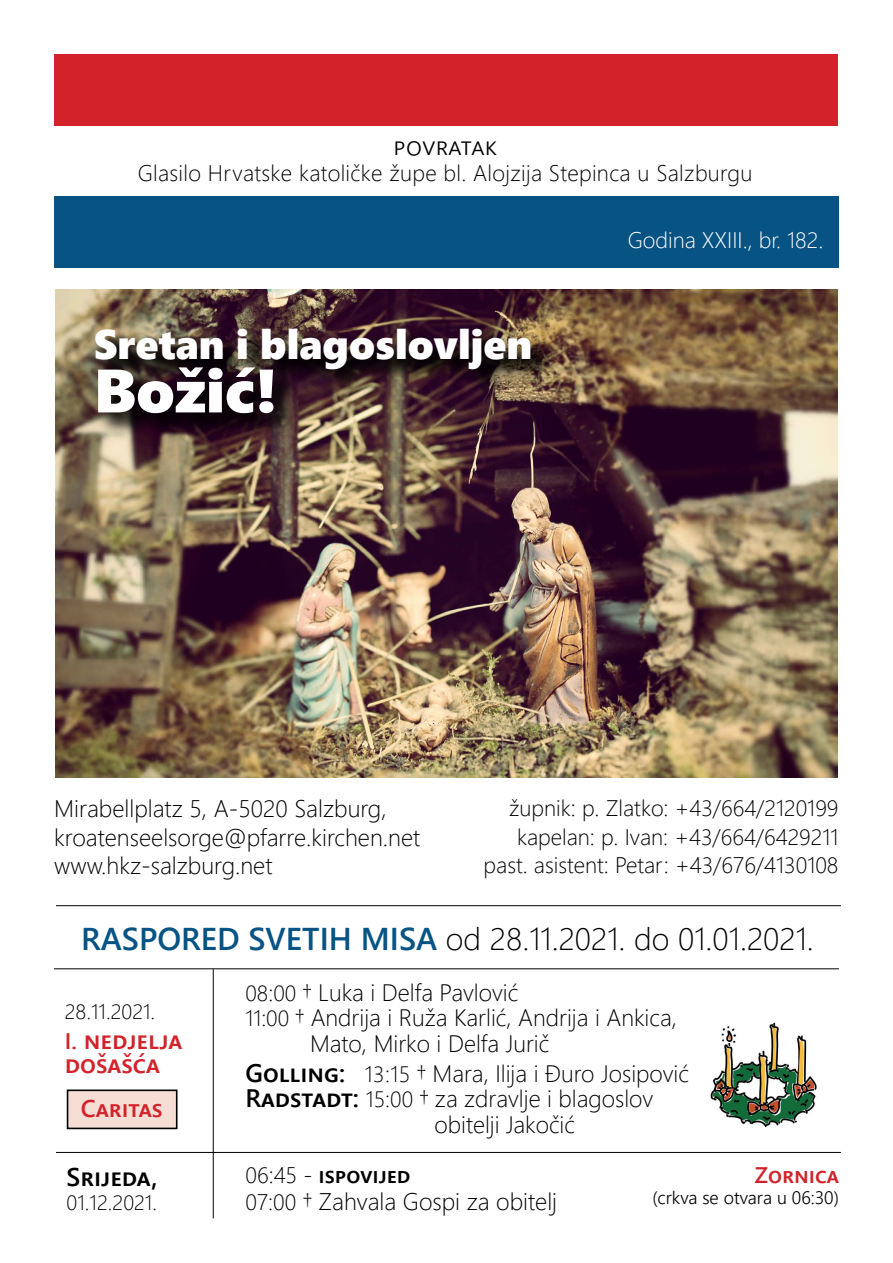
<style>
.page{position:relative;width:893px;height:1263px;background:#fff}
.page>*{position:absolute;margin:0;border:0;box-sizing:border-box;transform-origin:0 0}
.t1{font:61.2px "Segoe UI Black";color:#fff}
.t2{font:41.25px "Segoe UI Black";color:#fff}
.t3{font:300 31.5px "Segoe UI";color:#000}
.t4{font:600 25.5px/24px "Segoe UI";color:#d2232a}
.t5{font:300 25.5px "Segoe UI";letter-spacing:.015em;color:#000}
.t6{font:600 25.5px "Segoe UI";color:#000}
.t7{font:600 24.15px "Segoe UI";color:#d2232a}
.t8{font:300 24px/28.5px "Segoe UI";color:#000}
.t9{font:300 23.7px "Segoe UI";color:#000}
.t10{font:300 22.5px/28.5px "Segoe UI";color:#000;text-align:right}
.t11{font:300 22.5px "Segoe UI";color:#fff}
.t12{font:600 22.5px "Segoe UI";color:#000}
.t13{font:600 22.5px "Segoe UI";color:#d2232a}
.t14{font:300 21px "Segoe UI";color:#000}
.t15{font:300 18px "Segoe UI";color:#000}
.s1{font-weight:600;color:#075384}
.s2{font-size:22.5px}
.s3{font-size:22.35px}
.s4{font-weight:600;font-size:25.2px}
.s5{font-weight:300}
</style>
<div class="page">
<div style="left:68px;top:1090px;width:109px;height:38px;background:#f6ded5"></div>
<div style="left:67px;top:1089px;width:111px;height:40px;border:2px solid #000"></div>
<div style="left:54px;top:196px;width:785px;height:71px;background:#075384"></div>
<div style="left:54px;top:54px;width:784px;height:71px;background:#d2232a"></div>
<hr style="left:56px;top:905px;width:785px;height:1px;background:#000">
<hr style="left:213px;top:969px;width:1px;height:249px;background:#000">
<hr style="left:54px;top:968px;width:785px;height:1px;background:#000">
<img style="left:56px;top:289px;width:782px;height:488px">
<div style="left:93px;top:326px;width:463px;height:112px;background:#000;opacity:.89"></div>
<img style="left:710px;top:1022px;width:107px;height:105px">
<hr style="left:56px;top:1152px;width:785px;height:1px;background:#000">
<p class="t5" style="left:394px;top:122px;width:105px">povratak</p>
<p class="t10" style="left:138px;top:156px;width:616px">Glasilo Hrvatske katoličke župe bl. Alojzija Stepinca u Salzburgu</p>
<h2 class="t2" style="left:94px;top:315px;width:440px">Sretan i blagoslovljen</h2>
<h1 class="t1" style="left:94px;top:346px;width:185px">Božić!</h1>
<p class="t11" style="left:628px;top:219px;width:197px">Godina XXIII., br. 182.</p>
<p class="t8" style="left:54px;top:792px;width:368px">Mirabellplatz 5, A-5020 Salzburg, kroatenseelsorge@pfarre.kirchen.net www.hkz-salzburg.net</p>
<p class="t10" style="left:484px;top:792px;width:356px">župnik: p. Zlatko: +43/664/2120199 kapelan: p. Ivan: +43/664/6429211 past. asistent: Petar: +43/676/4130108</p>
<h3 class="t3" style="left:81px;top:909px;width:734px"><span class="s1">RASPORED SVETIH MISA</span> od 28.11.2021. do 01.01.2021.</h3>
<p class="t14" style="left:65px;top:991px;width:92px">28.11.2021.</p>
<p class="t4" style="left:65px;top:1025px;width:119px"><span class="s2">I.</span> nedjelja došašća</p>
<p class="t7" style="left:81px;top:1086px;width:84px">Caritas</p>
<p class="t6" style="left:67px;top:1152px;width:92px">Srijeda,</p>
<p class="t14" style="left:67px;top:1182px;width:92px">01.12.2021.</p>
<p class="t9" style="left:245px;top:970px;width:274px"><span class="s3">08:00</span> † Luka i Delfa Pavlović</p>
<p class="t9" style="left:245px;top:995px;width:433px"><span class="s3">11:00</span> † Andrija i Ruža Karlić, Andrija i Ankica,</p>
<p class="t9" style="left:310px;top:1021px;width:241px">Mato, Mirko i Delfa Jurič</p>
<p class="t9" style="left:245px;top:1051px;width:445px"><span class="s4">Golling:</span> <span class="s3">13:15</span> † Mara, Ilija i Đuro Josipović</p>
<p class="t9" style="left:245px;top:1076px;width:409px"><span class="s4">Radstadt:</span> <span class="s3">15:00</span> † za zdravlje i blagoslov</p>
<p class="t9" style="left:434px;top:1102px;width:142px">obitelji Jakočić</p>
<p class="t12" style="left:245px;top:1154px;width:166px"><span class="s5">06:45 -</span> ispovijed</p>
<p class="t8" style="left:245px;top:1185px;width:313px"><span class="s2">07:00</span> † Zahvala Gospi za obitelj</p>
<p class="t13" style="left:755px;top:1154px;width:86px">Zornica</p>
<p class="t15" style="left:652px;top:1181px;width:188px">(crkva se otvara u 06:30)</p>
</div>
